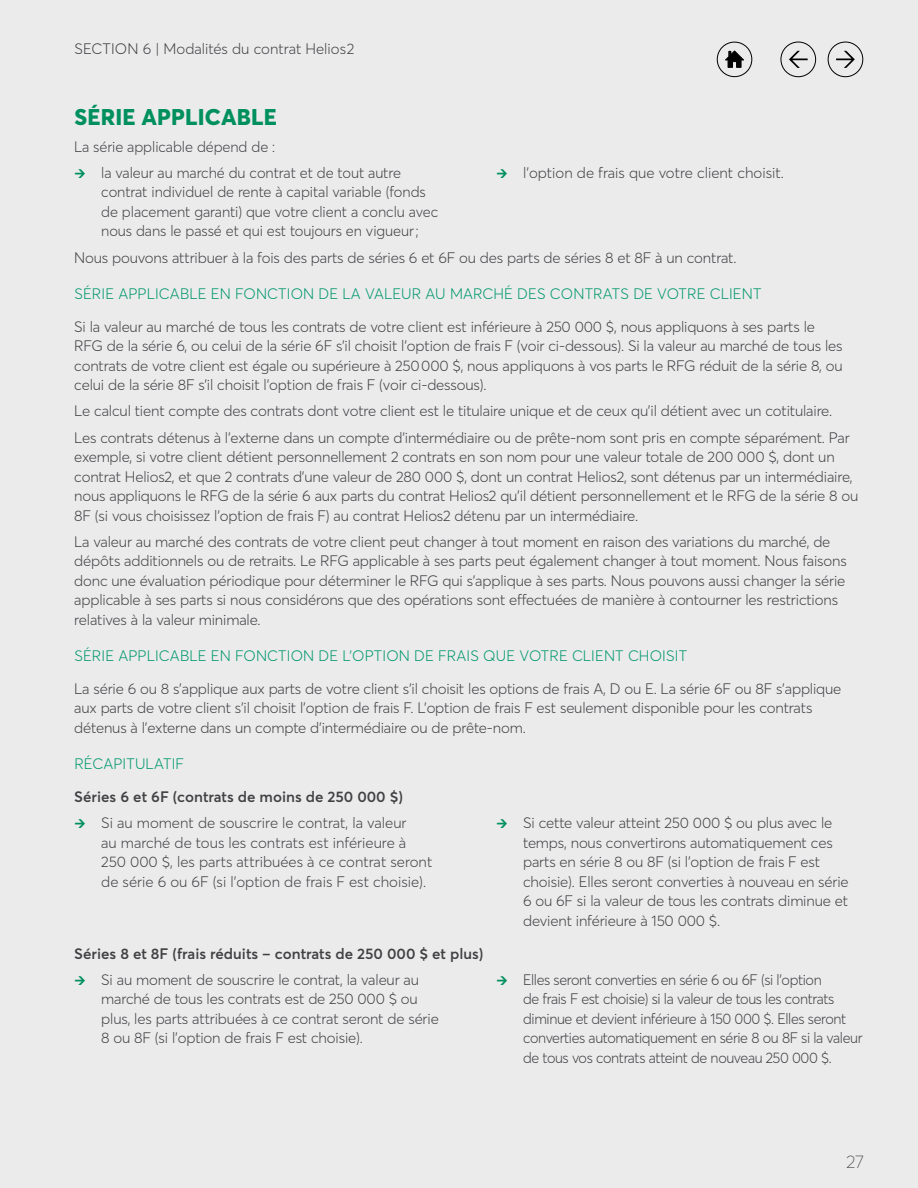
<style>
.page{position:relative;width:918px;height:1188px;background:#ebebec}
.page>*{position:absolute;margin:0;border:0;box-sizing:border-box;transform-origin:0 0}
.t1{font:800 22.5px "Desjardins Sans";letter-spacing:.01em;color:#00905e}
.t2{font:100 18px "Desjardins Sans";color:#414042}
.Txt_courant{font:300 15px/19.5px "Desjardins Sans";letter-spacing:-.01em;color:#414042}
.Txt_Bullet{font:300 15px/19.5px "Desjardins Sans";letter-spacing:-.01em;color:#414042}
.Txt_Bullet-2{font:300 15px/19.5px "Desjardins Sans";letter-spacing:-.01em;color:#414042;scale:.96 1}
.t3{font:300 15px "Desjardins Sans";letter-spacing:.01em;color:#00976b}
.t4{font:600 15px "Desjardins Sans";color:#414042}
</style>
<div class="page">
<svg style="left:836px;top:51px;width:19px;height:17px"></svg>
<div style="left:828px;top:42px;width:35px;height:35px;border:1px solid #000;border-radius:50%"></div>
<svg style="left:789px;top:51px;width:19px;height:17px"></svg>
<div style="left:781px;top:42px;width:35px;height:35px;border:1px solid #000;border-radius:50%"></div>
<div style="left:717px;top:42px;width:35px;height:35px;border:1px solid #000;border-radius:50%"></div>
<svg style="left:725px;top:50px;width:19px;height:18px"></svg>
<p class="Txt_courant" style="left:74px;top:39px;width:281px">SECTION 6 | Modalités du contrat Helios2</p>
<h1 class="t1" style="left:74px;top:103px;width:204px">SÉRIE APPLICABLE</h1>
<p class="Txt_courant" style="left:74px;top:137px;width:202px">La série applicable dépend de :</p>
<p class="Txt_Bullet" style="left:101px;top:163px;width:338px">la valeur au marché du contrat et de tout autre contrat individuel de rente à capital variable (fonds de placement garanti) que votre client a conclu avec nous dans le passé et qui est toujours en vigueur ;</p>
<p class="Txt_Bullet" style="left:523px;top:163px;width:262px">l’option de frais que votre client choisit.</p>
<p class="Txt_courant" style="left:74px;top:248px;width:664px">Nous pouvons attribuer à la fois des parts de séries 6 et 6F ou des parts de séries 8 et 8F à un contrat.</p>
<h2 class="t3" style="left:74px;top:284px;width:689px">SÉRIE APPLICABLE EN FONCTION DE LA VALEUR AU MARCHÉ DES CONTRATS DE VOTRE CLIENT</h2>
<p class="Txt_courant" style="left:74px;top:317px;width:770px">Si la valeur au marché de tous les contrats de votre client est inférieure à 250 000 $, nous appliquons à ses parts le RFG de la série 6, ou celui de la série 6F s’il choisit l’option de frais F (voir ci-dessous). Si la valeur au marché de tous les contrats de votre client est égale ou supérieure à 250 000 $, nous appliquons à vos parts le RFG réduit de la série 8, ou celui de la série 8F s’il choisit l’option de frais F (voir ci-dessous).</p>
<p class="Txt_courant" style="left:74px;top:401px;width:759px">Le calcul tient compte des contrats dont votre client est le titulaire unique et de ceux qu’il détient avec un cotitulaire.</p>
<p class="Txt_courant" style="left:74px;top:428px;width:786px">Les contrats détenus à l’externe dans un compte d’intermédiaire ou de prête-nom sont pris en compte séparément. Par exemple, si votre client détient personnellement 2 contrats en son nom pour une valeur totale de 200 000 $, dont un contrat Helios2, et que 2 contrats d’une valeur de 280 000 $, dont un contrat Helios2, sont détenus par un intermédiaire, nous appliquons le RFG de la série 6 aux parts du contrat Helios2 qu’il détient personnellement et le RFG de la série 8 ou 8F (si vous choisissez l’option de frais F) au contrat Helios2 détenu par un intermédiaire.</p>
<p class="Txt_courant" style="left:74px;top:532px;width:774px">La valeur au marché des contrats de votre client peut changer à tout moment en raison des variations du marché, de dépôts additionnels ou de retraits. Le RFG applicable à ses parts peut également changer à tout moment. Nous faisons donc une évaluation périodique pour déterminer le RFG qui s’applique à ses parts. Nous pouvons aussi changer la série applicable à ses parts si nous considérons que des opérations sont effectuées de manière à contourner les restrictions relatives à la valeur minimale.</p>
<h2 class="t3" style="left:74px;top:646px;width:614px">SÉRIE APPLICABLE EN FONCTION DE L’OPTION DE FRAIS QUE VOTRE CLIENT CHOISIT</h2>
<p class="Txt_courant" style="left:74px;top:679px;width:769px">La série 6 ou 8 s’applique aux parts de votre client s’il choisit les options de frais A, D ou E. La série 6F ou 8F s’applique aux parts de votre client s’il choisit l’option de frais F. L’option de frais F est seulement disponible pour les contrats détenus à l’externe dans un compte d’intermédiaire ou de prête-nom.</p>
<h2 class="t3" style="left:74px;top:754px;width:111px">RÉCAPITULATIF</h2>
<h3 class="t4" style="left:74px;top:787px;width:330px">Séries 6 et 6F (contrats de moins de 250 000 $)</h3>
<p class="Txt_Bullet" style="left:101px;top:813px;width:333px">Si au moment de souscrire le contrat, la valeur<br>au marché de tous les contrats est inférieure à 250 000 $, les parts attribuées à ce contrat seront de série 6 ou 6F (si l’option de frais F est choisie).</p>
<p class="Txt_Bullet" style="left:523px;top:813px;width:327px">Si cette valeur atteint 250 000 $ ou plus avec le temps, nous convertirons automatiquement ces parts en série 8 ou 8F (si l’option de frais F est choisie). Elles seront converties à nouveau en série 6 ou 6F si la valeur de tous les contrats diminue et devient inférieure à 150 000 $.</p>
<h3 class="t4" style="left:74px;top:944px;width:411px">Séries 8 et 8F (frais réduits – contrats de 250 000 $ et plus)</h3>
<p class="Txt_Bullet" style="left:101px;top:970px;width:339px">Si au moment de souscrire le contrat, la valeur au marché de tous les contrats est de 250 000 $ ou plus, les parts attribuées à ce contrat seront de série 8 ou 8F (si l’option de frais F est choisie).</p>
<p class="Txt_Bullet-2" style="left:523px;top:970px;width:355px">Elles seront converties en série 6 ou 6F (si l’option<br>de frais F est choisie) si la valeur de tous les contrats diminue et devient inférieure à 150 000 $. Elles seront converties automatiquement en série 8 ou 8F si la valeur de tous vos contrats atteint de nouveau 250 000 $.</p>
<p class="t2" style="left:846px;top:1151px;width:19px">27</p>
</div>
